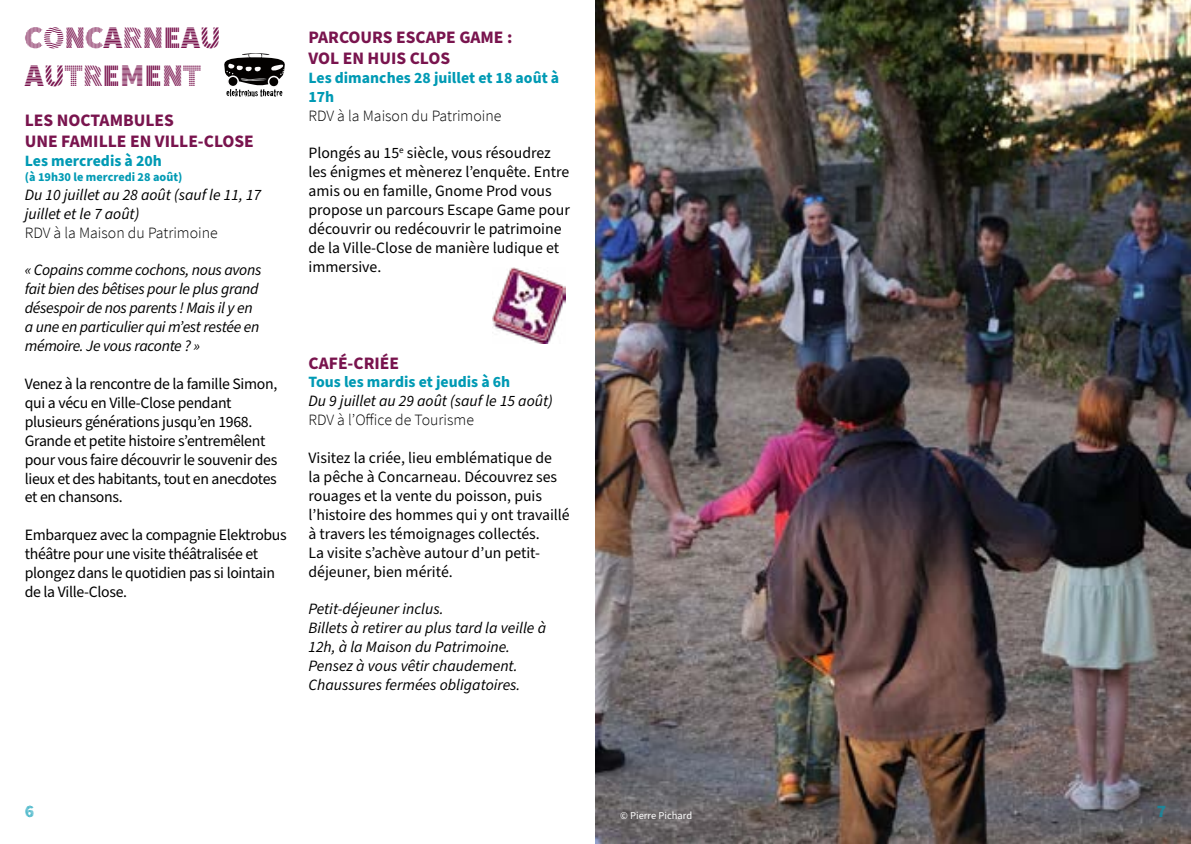
<style>
.page{position:relative;width:1191px;height:844px;background:#fff}
.page>*{position:absolute;margin:0;border:0;box-sizing:border-box;transform-origin:0 0}
.t1{font:31.5px/37.8px "Source Sans Pro DISPLAY";color:#79144e}
.t2{font:700 17.5px/21px "Source Sans Pro";color:#79144e}
.t3{font:17.5px "Source Sans Pro DISPLAY";color:#009ab4}
.t4{font:15.75px/18.9px "Source Sans Pro";letter-spacing:-.01em;color:#000}
.t5{font:italic 15.75px/18.9px "Source Sans Pro";color:#000}
.t6{font:italic 15.75px/18.9px "Source Sans Pro";letter-spacing:-.02em;color:#000}
.t7{font:700 15.75px/18.9px "Source Sans Pro";color:#009ab4}
.t8{font:300 15.75px "Source Sans Pro";color:#000}
.t9{font:700 12.25px "Source Sans Pro";color:#009ab4}
.t10{font:10.5px "Source Sans Pro";color:#fff}
</style>
<div class="page">
<hr style="left:242px;top:53px;width:27px;height:3px;background:#030100;border-radius:50%">
<svg style="left:224px;top:54px;width:61px;height:43px"></svg>
<img style="left:492px;top:267px;width:73px;height:76px">
<img style="left:595px;top:0;width:596px;height:843px">
<h1 class="t1" style="left:25px;top:20px;width:198px">CONCARNEAU<br>AUTREMENT</h1>
<p class="t2" style="left:25px;top:110px;width:231px">LES NOCTAMBULES<br>UNE FAMILLE EN VILLE-CLOSE</p>
<p class="t7" style="left:25px;top:152px;width:139px">Les mercredis à 20h</p>
<p class="t9" style="left:25px;top:168px;width:159px">(à 19h30 le mercredi 28 août)</p>
<p class="t5" style="left:25px;top:185px;width:238px">Du 10 juillet au 28 août (sauf le 11, 17 juillet et le 7 août)</p>
<p class="t8" style="left:25px;top:223px;width:194px">RDV à la Maison du Patrimoine</p>
<p class="t6" style="left:25px;top:261px;width:238px">« Copains comme cochons, nous avons fait bien des bêtises pour le plus grand désespoir de nos parents ! Mais il y en a une en particulier qui m’est restée en mémoire. Je vous raconte ? »</p>
<p class="t4" style="left:25px;top:374px;width:254px">Venez à la rencontre de la famille Simon, qui a vécu en Ville-Close pendant plusieurs générations jusqu’en 1968.<br>Grande et petite histoire s’entremêlent pour vous faire découvrir le souvenir des lieux et des habitants, tout en anecdotes et en chansons.</p>
<p class="t4" style="left:25px;top:526px;width:263px">Embarquez avec la compagnie Elektrobus théâtre pour une visite théâtralisée et plongez dans le quotidien pas si lointain de la Ville-Close.</p>
<p class="t2" style="left:308px;top:27px;width:205px">PARCOURS ESCAPE GAME :<br>VOL EN HUIS CLOS</p>
<p class="t7" style="left:308px;top:68px;width:252px">Les dimanches 28 juillet et 18 août à<br>17h</p>
<p class="t8" style="left:308px;top:106px;width:194px">RDV à la Maison du Patrimoine</p>
<p class="t4" style="left:308px;top:144px;width:263px">Plongés au 15<sup>e</sup> siècle, vous résoudrez les énigmes et mènerez l’enquête. Entre amis ou en famille, Gnome Prod vous propose un parcours Escape Game pour découvrir ou redécouvrir le patrimoine de la Ville-Close de manière ludique et immersive.</p>
<p class="t2" style="left:308px;top:352px;width:92px">CAFÉ-CRIÉE</p>
<p class="t7" style="left:308px;top:373px;width:203px">Tous les mardis et jeudis à 6h</p>
<p class="t5" style="left:308px;top:392px;width:246px">Du 9 juillet au 29 août (sauf le 15 août)</p>
<p class="t8" style="left:308px;top:410px;width:167px">RDV à l’Office de Tourisme</p>
<p class="t4" style="left:308px;top:449px;width:263px">Visitez la criée, lieu emblématique de<br>la pêche à Concarneau. Découvrez ses rouages et la vente du poisson, puis l’histoire des hommes qui y ont travaillé à travers les témoignages collectés.<br>La visite s’achève autour d’un petit&shy;déjeuner, bien mérité.</p>
<p class="t5" style="left:308px;top:600px;width:239px">Petit-déjeuner inclus.<br>Billets à retirer au plus tard la veille à<br>12h, à la Maison du Patrimoine.<br>Pensez à vous vêtir chaudement.<br>Chaussures fermées obligatoires.</p>
<p class="t3" style="left:25px;top:801px;width:11px">6</p>
<p class="t10" style="left:620px;top:808px;width:73px">© Pierre Pichard</p>
<p class="t3" style="left:1156px;top:801px;width:11px">7</p>
</div>
